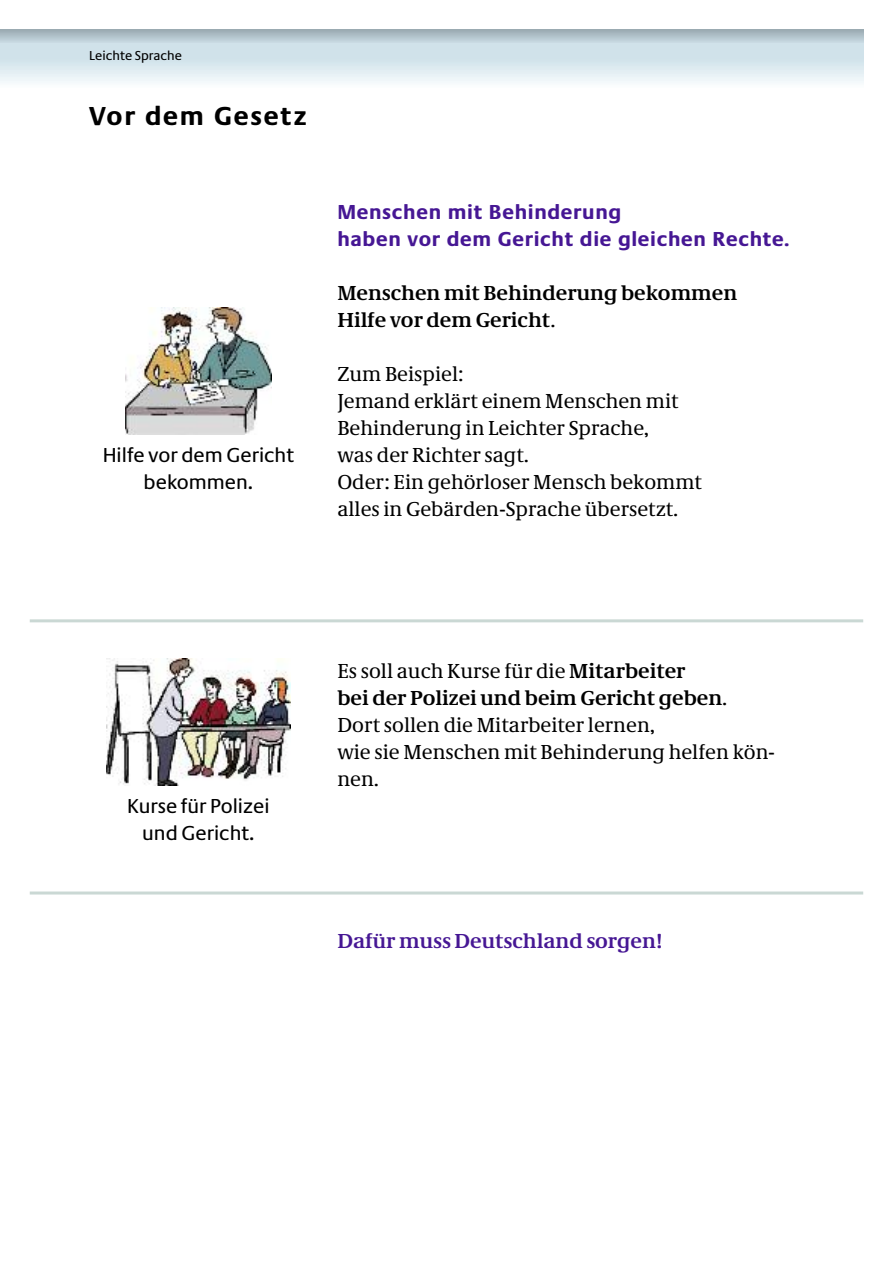
<style>
.page{position:relative;width:893px;height:1263px;background:#fff}
.page>*{position:absolute;margin:0;border:0;box-sizing:border-box;transform-origin:0 0}
.t1{font:700 27px "Neue Praxis";letter-spacing:.06em;color:#000}
.t2{font:21px/27px "Neue Demos";color:#000}
.t3{font:700 21px/27px "Neue Praxis";letter-spacing:.03em;color:#461794}
.t4{font:21px/27px "Neue Praxis";color:#000;text-align:center}
.t5{font:700 21px/27px "Neue Demos";color:#000}
.t6{font:700 21px "Neue Demos";color:#461794}
.t7{font:13.5px "Neue Praxis";color:#000}
.s1{font-weight:400}
.s2{font-weight:700}
</style>
<div class="page">
<hr style="left:0;top:43px;width:863px;height:1px;background:#d0e2ea">
<hr style="left:0;top:44px;width:863px;height:1px;background:#d0e2ea">
<hr style="left:0;top:45px;width:863px;height:1px;background:#d0e2ea">
<hr style="left:0;top:46px;width:863px;height:1px;background:#d0e2ea">
<hr style="left:0;top:47px;width:863px;height:1px;background:#d0e2ea">
<hr style="left:0;top:48px;width:863px;height:1px;background:#d0e2ea">
<hr style="left:0;top:49px;width:863px;height:1px;background:#d0e2ea">
<hr style="left:0;top:50px;width:863px;height:1px;background:#d0e2ea">
<hr style="left:0;top:51px;width:863px;height:1px;background:#d0e2ea">
<hr style="left:0;top:52px;width:863px;height:1px;background:#d0e2ea">
<hr style="left:0;top:53px;width:863px;height:1px;background:#d0e2ea">
<hr style="left:0;top:54px;width:863px;height:1px;background:#d0e2ea">
<hr style="left:0;top:55px;width:863px;height:1px;background:#d0e2ea">
<hr style="left:0;top:56px;width:863px;height:1px;background:#d0e2ea">
<hr style="left:0;top:57px;width:863px;height:1px;background:#d0e2ea">
<hr style="left:0;top:58px;width:863px;height:1px;background:#d0e2ea">
<hr style="left:0;top:59px;width:863px;height:1px;background:#d0e2ea">
<hr style="left:0;top:60px;width:863px;height:1px;background:#d0e3eb">
<hr style="left:0;top:61px;width:863px;height:1px;background:#d3e4eb">
<hr style="left:0;top:62px;width:863px;height:1px;background:#d4e6ed">
<hr style="left:0;top:63px;width:863px;height:1px;background:#d5e6ee">
<hr style="left:0;top:64px;width:863px;height:1px;background:#d8e7ee">
<hr style="left:0;top:65px;width:863px;height:1px;background:#d9e8ee">
<hr style="left:0;top:66px;width:863px;height:1px;background:#dbeaef">
<hr style="left:0;top:67px;width:863px;height:1px;background:#dceaf0">
<hr style="left:0;top:68px;width:863px;height:1px;background:#deebf0">
<hr style="left:0;top:69px;width:863px;height:1px;background:#dfebf1">
<hr style="left:0;top:70px;width:863px;height:1px;background:#e1eef3">
<hr style="left:0;top:71px;width:863px;height:1px;background:#e2eef3">
<hr style="left:0;top:72px;width:863px;height:1px;background:#e4eff3">
<hr style="left:0;top:73px;width:863px;height:1px;background:#e5eff4">
<hr style="left:0;top:74px;width:863px;height:1px;background:#e7f1f5">
<hr style="left:0;top:75px;width:863px;height:1px;background:#e9f2f6">
<hr style="left:0;top:76px;width:863px;height:1px;background:#ebf3f6">
<hr style="left:0;top:77px;width:863px;height:1px;background:#ebf3f7">
<hr style="left:0;top:78px;width:863px;height:1px;background:#edf5f8">
<hr style="left:0;top:79px;width:863px;height:1px;background:#eff6f8">
<hr style="left:0;top:80px;width:863px;height:1px;background:#f0f6f9">
<hr style="left:0;top:81px;width:863px;height:1px;background:#f1f7f9">
<hr style="left:0;top:82px;width:863px;height:1px;background:#f4f9fb">
<hr style="left:0;top:83px;width:863px;height:1px;background:#f6fafc">
<hr style="left:0;top:84px;width:863px;height:1px;background:#f7fafc">
<hr style="left:0;top:85px;width:863px;height:1px;background:#f8fbfc">
<hr style="left:0;top:86px;width:863px;height:1px;background:#fbfdfe">
<img style="left:125px;top:307px;width:147px;height:128px">
<img style="left:107px;top:658px;width:183px;height:128px">
<hr style="left:30px;top:619px;width:833px;height:3px;background:#cad8d4">
<hr style="left:30px;top:891px;width:833px;height:3px;background:#cad8d4">
<p class="t7" style="left:89px;top:50px;width:94px">Leichte Sprache</p>
<p class="t1" style="left:89px;top:106px;width:219px">Vor dem Gesetz</p>
<p class="t4" style="left:103px;top:443px;width:193px">Hilfe vor dem Gericht bekommen.</p>
<p class="t3" style="left:337px;top:200px;width:454px">Menschen mit Behinderung<br>haben vor dem Gericht die gleichen Rechte.</p>
<p class="t5" style="left:337px;top:281px;width:401px">Menschen mit Behinderung bekommen<br>Hilfe vor dem Gericht<span class="s1">.</span></p>
<p class="t2" style="left:337px;top:362px;width:366px">Zum Beispiel:<br>Jemand erklärt einem Menschen mit<br>Behinderung in Leichter Sprache,<br>was der Richter sagt.<br>Oder: Ein gehörloser Mensch bekommt alles in Gebärden-Sprache übersetzt.</p>
<p class="t4" style="left:127px;top:794px;width:144px">Kurse für Polizei und Gericht.</p>
<p class="t2" style="left:337px;top:659px;width:439px">Es soll auch Kurse für die <span class="s2">Mitarbeiter<br>bei der Polizei und beim Gericht geben</span>.<br>Dort sollen die Mitarbeiter lernen,<br>wie sie Menschen mit Behinderung helfen kön&shy;nen.</p>
<p class="t6" style="left:337px;top:933px;width:327px">Dafür muss Deutschland sorgen!</p>
</div>
